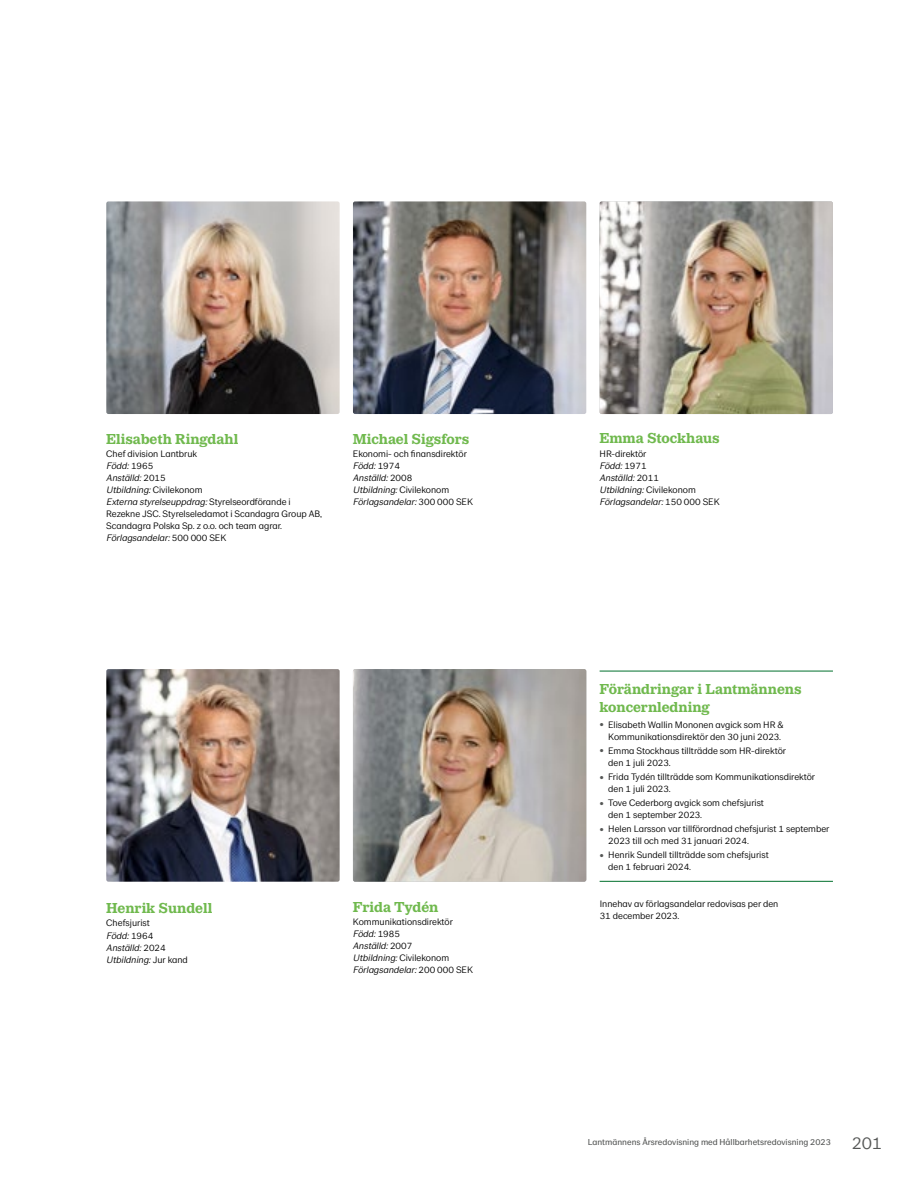
<style>
.page{position:relative;width:918px;height:1188px;background:#fff}
.page>*{position:absolute;margin:0;border:0;box-sizing:border-box;transform-origin:0 0}
.t1{font:700 15px/18px "LM Serif";color:#70b94e}
.t2{font:300 9.75px/12px "LM Sans";color:#000}
.t3{font:italic 300 9.75px/12px "LM Sans";color:#000}
.t4{font:9px "LM Sans";color:#555756}
.s1{font-style:italic}
.s2{font-style:normal}
.s3{font-size:15px;color:#555756}
.s4{font-weight:300;font-size:18px}
</style>
<div class="page">
<img style="left:106px;top:201px;width:234px;height:213px">
<img style="left:353px;top:201px;width:233px;height:213px">
<hr style="left:600px;top:671px;width:233px;height:1px;background:#006f2c">
<hr style="left:600px;top:881px;width:233px;height:1px;background:#006f2c">
<img style="left:600px;top:201px;width:233px;height:213px">
<img style="left:353px;top:669px;width:233px;height:213px">
<img style="left:106px;top:669px;width:234px;height:213px">
<h1 class="t1" style="left:106px;top:430px;width:134px">Elisabeth Ringdahl</h1>
<p class="t2" style="left:106px;top:448px;width:217px">Chef division Lantbruk<br><span class="s1">Född:</span>1 9 6 5<br><span class="s1">Anställd:</span>2 0 1 5<br><span class="s1">Utbildning:</span>Civilekonom<br><span class="s1">Externa styrelseuppdrag:</span>Sty re l s e o rd fö ra n d e i<br>Rezekne JSC. Styrelseledamot i Scandagra Group AB,<br>Scandagra Polska Sp. z o.o. och team agrar.<br><span class="s1">Förlagsandelar:</span>5 0 0 0 0 0 S E K</p>
<h1 class="t1" style="left:353px;top:430px;width:118px">Michael Sigsfors</h1>
<p class="t2" style="left:353px;top:448px;width:121px">Ekonomi- och finansdirektör<br><span class="s1">Född:</span>1 9 7 4<br><span class="s1">Anställd:</span>2 0 0 8<br><span class="s1">Utbildning:</span>Civilekonom<br><span class="s1">Förlagsandelar:</span>3 0 0 0 0 0 S E K</p>
<h1 class="t1" style="left:106px;top:899px;width:108px">Henrik Sundell</h1>
<p class="t2" style="left:106px;top:916px;width:48px;line-height:13.4px">Chefsjurist<br><span class="s1">Född:</span>1 9 6 4</p>
<p class="t3" style="left:106px;top:942px;width:83px">Anställd:<span class="s2">2 0 2 4<br></span>Utbildning:<span class="s2">J u r ka n d</span></p>
<h1 class="t1" style="left:353px;top:898px;width:87px">Frida Tydén</h1>
<p class="t2" style="left:353px;top:916px;width:121px">Kommunikationsdirektör<br><span class="s1">Född:</span>1 9 8 5<br><span class="s1">Anställd:</span>2 0 0 7<br><span class="s1">Utbildning:</span>Civilekonom<br><span class="s1">Förlagsandelar:</span>2 0 0 0 0 0 S E K</p>
<h1 class="t1" style="left:600px;top:430px;width:122px">Emma Stockhaus</h1>
<p class="t3" style="left:600px;top:447px;width:121px"><span class="s2">HR-direktör<br></span>Född:<span class="s2">1 9 7 1<br></span>Anställd:<span class="s2">2 0 1 1<br></span>Utbildning:<span class="s2">Civilekonom<br></span>Förlagsandelar:<span class="s2">1 5 0 0 0 0 S E K</span></p>
<h1 class="t1" style="left:600px;top:680px;width:203px">Förändringar i Lantmännens koncernledning</h1>
<p class="t2" style="left:600px;top:719px;width:185px;text-align:right"><span class="s3">•</span> Elisabeth Wallin Mononen avgick som HR &amp;<br>Kommunikationsdirektör den 30 juni 2023.</p>
<p class="t2" style="left:608px;top:745px;width:179px;text-indent:-9px"><span class="s3">•</span> Emma Stockhaus tillträdde som HR-direktör den 1 juli 2023.</p>
<p class="t2" style="left:608px;top:771px;width:208px;text-indent:-9px"><span class="s3">•</span> Frida Tydén tillträdde som Kommunikationsdirektör den 1 juli 2023.</p>
<p class="t2" style="left:608px;top:797px;width:157px;text-indent:-9px"><span class="s3">•</span> Tove Cederborg avgick som chefsjurist den 1 september 2023.</p>
<p class="t2" style="left:608px;top:823px;width:223px;text-indent:-9px"><span class="s3">•</span> Helen Larsson var tillförordnad chefsjurist 1 september<br>2023 till och med 31 januari 2024.</p>
<p class="t2" style="left:608px;top:849px;width:162px;text-indent:-9px"><span class="s3">•</span> Henrik Sundell tillträdde som chefsjurist den 1 februari 2024.</p>
<p class="t2" style="left:600px;top:898px;width:180px">Innehav av förlagsandelar redovisas per den<br>31 december 2023.</p>
<p class="t4" style="left:588px;top:1137px;width:296px">Lantmännens Årsredovisning med Hållbarhetsredovisning 2023 <span class="s4">201</span></p>
</div>
